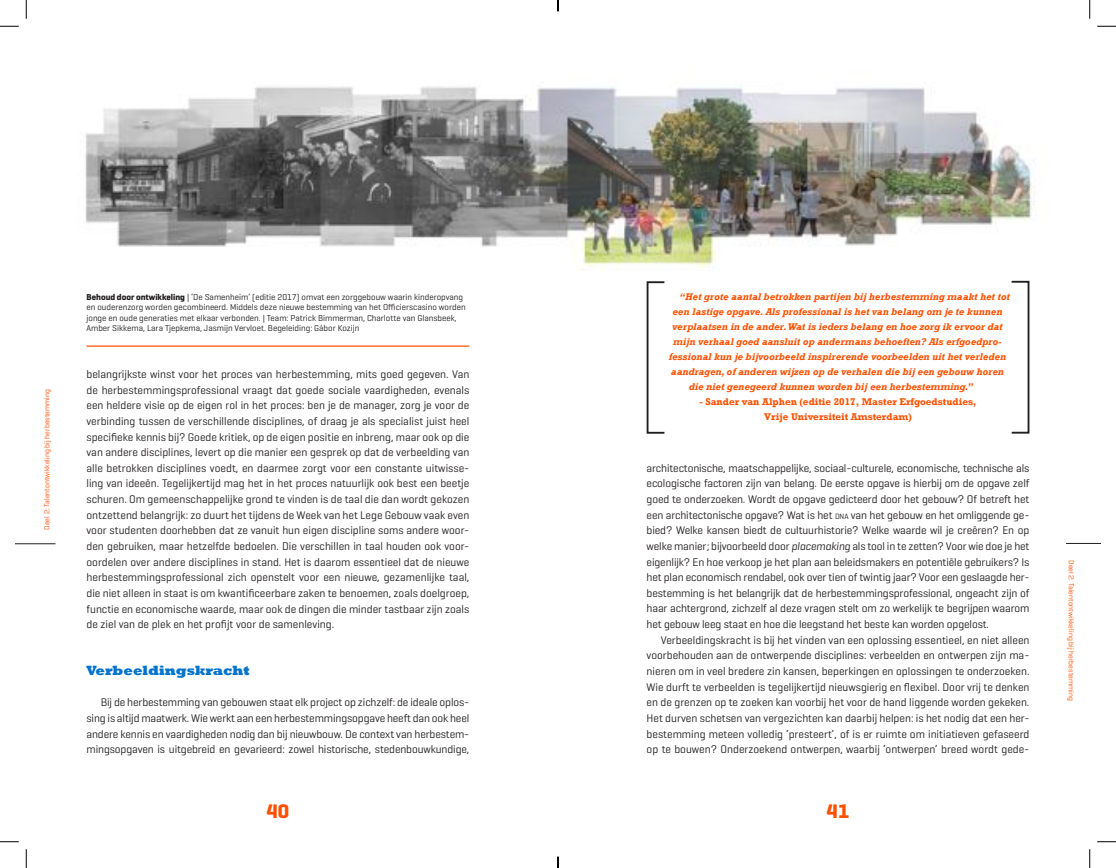
<style>
.page{position:relative;width:1116px;height:868px;background:#fff}
.page>*{position:absolute;margin:0;border:0;box-sizing:border-box;transform-origin:0 0}
.t1{font:700 20px "Geogrotesque";color:#ff5000}
.t2{font:800 13.75px "Rockwell";color:#0073ce}
.t3{font:11.25px/15.6px "Geogrotesque";letter-spacing:-.01em;color:#231f20;text-align:justify}
.t4{font:italic 700 10px "Rockwell";color:#ff5000}
.t5{font:700 10px/15px "Rockwell";color:#ff5000;text-align:center}
.t6{font:8.75px/10.5px "Geogrotesque";color:#231f20}
.t7{font:7.5px "Geogrotesque";color:#ff5000}
.s1{font-weight:700}
.s2{font-size:7.88px}
.s3{font-style:italic}
</style>
<div class="page">
<hr style="left:16px;top:543px;width:39px;height:1px;background:#231f20">
<hr style="left:1066px;top:543px;width:34px;height:1px;background:#231f20">
<hr style="left:86px;top:345px;width:383px;height:2px;background:#ff5000">
<img style="left:85px;top:85px;width:950px;height:185px">
<div style="left:646px;top:281px;width:19px;height:152px;border:2px solid #231f20"></div>
<div style="left:1010px;top:281px;width:19px;height:152px;border:2px solid #231f20"></div>
<svg style="left:0;top:25px;width:19px;height:2px"></svg>
<svg style="left:1097px;top:25px;width:18px;height:2px"></svg>
<svg style="left:0;top:841px;width:19px;height:1px"></svg>
<svg style="left:1097px;top:841px;width:18px;height:1px"></svg>
<svg style="left:25px;top:0;width:2px;height:19px"></svg>
<svg style="left:25px;top:849px;width:2px;height:18px"></svg>
<svg style="left:1089px;top:0;width:1px;height:19px"></svg>
<svg style="left:1089px;top:849px;width:1px;height:18px"></svg>
<svg style="left:557px;top:0;width:2px;height:11px"></svg>
<svg style="left:557px;top:856px;width:2px;height:11px"></svg>
<p class="t7" style="left:42px;top:529px;width:142px;rotate:-90deg">Deel 2: Talentontwikkeling bij herbestemming</p>
<p class="t6" style="left:86px;top:291px;width:380px"><span class="s1">Behoud door ontwikkeling</span> | ‘De Samenheim’ (editie 2017) omvat een zorggebouw waarin kinderopvang en ouderenzorg worden gecombineerd. Middels deze nieuwe bestemming van het Officierscasino worden jonge en oude generaties met elkaar verbonden. | Team: Patrick Bimmerman, Charlotte van Glansbeek, Amber Sikkema, Lara Tjepkema, Jasmijn Vervloet. Begeleiding: Gábor Kozijn</p>
<p class="t3" style="left:86px;top:366px;width:384px">belangrijkste winst voor het proces van herbestemming, mits goed gegeven. Van de herbestemmingsprofessional vraagt dat goede sociale vaardigheden, evenals een heldere visie op de eigen rol in het proces: ben je de manager, zorg je voor de verbinding tussen de verschillende disciplines, of draag je als specialist juist heel specifieke kennis bij? Goede kritiek, op de eigen positie en inbreng, maar ook op die van andere disciplines, levert op die manier een gesprek op dat de verbeelding van alle betrokken disciplines voedt, en daarmee zorgt voor een constante uitwisse&shy;ling van ideeën. Tegelijkertijd mag het in het proces natuurlijk ook best een beetje schuren. Om gemeenschappelijke grond te vinden is de taal die dan wordt gekozen ontzettend belangrijk: zo duurt het tijdens de Week van het Lege Gebouw vaak even voor studenten doorhebben dat ze vanuit hun eigen discipline soms andere woor&shy;den gebruiken, maar hetzelfde bedoelen. Die verschillen in taal houden ook voor&shy;oordelen over andere disciplines in stand. Het is daarom essentieel dat de nieuwe herbestemmingsprofessional zich openstelt voor een nieuwe, gezamenlijke taal, die niet alleen in staat is om kwantificeerbare zaken te benoemen, zoals doelgroep, functie en economische waarde, maar ook de dingen die minder tastbaar zijn zoals de ziel van de plek en het profijt voor de samenleving.</p>
<p class="t2" style="left:86px;top:662px;width:165px">Verbeeldingskracht</p>
<p class="t3" style="left:86px;top:694px;width:384px;text-indent:14px">Bij de herbestemming van gebouwen staat elk project op zichzelf: de ideale oplos&shy;sing is altijd maatwerk. Wie werkt aan een herbestemmingsopgave heeft dan ook heel andere kennis en vaardigheden nodig dan bij nieuwbouw. De context van herbestem&shy;mingsopgaven is uitgebreid en gevarieerd: zowel historische, stedenbouwkundige,</p>
<p class="t4" style="left:679px;top:290px;width:332px">“Het grote aantal betrokken partijen bij herbestemming maakt het tot</p>
<p class="t4" style="left:672px;top:305px;width:331px">een lastige opgave. Als professional is het van belang om je te kunnen</p>
<p class="t4" style="left:672px;top:320px;width:332px">verplaatsen in de ander. Wat is ieders belang en hoe zorg ik ervoor dat</p>
<p class="t4" style="left:673px;top:335px;width:330px">mijn verhaal goed aansluit op andermans behoeften? Als erfgoedpro-</p>
<p class="t4" style="left:669px;top:350px;width:339px">fessional kun je bijvoorbeeld inspirerende voorbeelden uit het verleden</p>
<p class="t4" style="left:671px;top:365px;width:334px">aandragen, of anderen wijzen op de verhalen die bij een gebouw horen</p>
<p class="t4" style="left:688px;top:380px;width:286px">die niet genegeerd kunnen worden bij een herbestemming.”</p>
<p class="t5" style="left:699px;top:394px;width:278px">- Sander van Alphen (editie 2017, Master Erfgoedstudies,<br>Vrije Universiteit Amsterdam)</p>
<p class="t3" style="left:646px;top:459px;width:384px">architectonische, maatschappelijke, sociaal-culturele, economische, technische als ecologische factoren zijn van belang. De eerste opgave is hierbij om de opgave zelf goed te onderzoeken. Wordt de opgave gedicteerd door het gebouw? Of betreft het een architectonische opgave? Wat is het <span class="s2">DNA</span> van het gebouw en het omliggende ge&shy;bied? Welke kansen biedt de cultuurhistorie? Welke waarde wil je creëren? En op welke manier; bijvoorbeeld door <span class="s3">placemaking</span> als tool in te zetten? Voor wie doe je het eigenlijk? En hoe verkoop je het plan aan beleidsmakers en potentiële gebruikers? Is het plan economisch rendabel, ook over tien of twintig jaar? Voor een geslaagde her&shy;bestemming is het belangrijk dat de herbestemmingsprofessional, ongeacht zijn of haar achtergrond, zichzelf al deze vragen stelt om zo werkelijk te begrijpen waarom het gebouw leeg staat en hoe die leegstand het beste kan worden opgelost.</p>
<p class="t3" style="left:646px;top:631px;width:384px;text-indent:14px">Verbeeldingskracht is bij het vinden van een oplossing essentieel, en niet alleen voorbehouden aan de ontwerpende disciplines: verbeelden en ontwerpen zijn ma&shy;nieren om in veel bredere zin kansen, beperkingen en oplossingen te onderzoeken.<br>Wie durft te verbeelden is tegelijkertijd nieuwsgierig en flexibel. Door vrij te denken en de grenzen op te zoeken kan voorbij het voor de hand liggende worden gekeken.<br>Het durven schetsen van vergezichten kan daarbij helpen: is het nodig dat een her&shy;bestemming meteen volledig ‘presteert’, of is er ruimte om initiatieven gefaseerd op te bouwen? Onderzoekend ontwerpen, waarbij ‘ontwerpen’ breed wordt gede-</p>
<h1 class="t1" style="left:266px;top:798px;width:24px">40</h1>
<h1 class="t1" style="left:826px;top:798px;width:24px">41</h1>
<p class="t7" style="left:1076px;top:560px;width:142px;rotate:90deg">Deel 2: Talentontwikkeling bij herbestemming</p>
</div>
